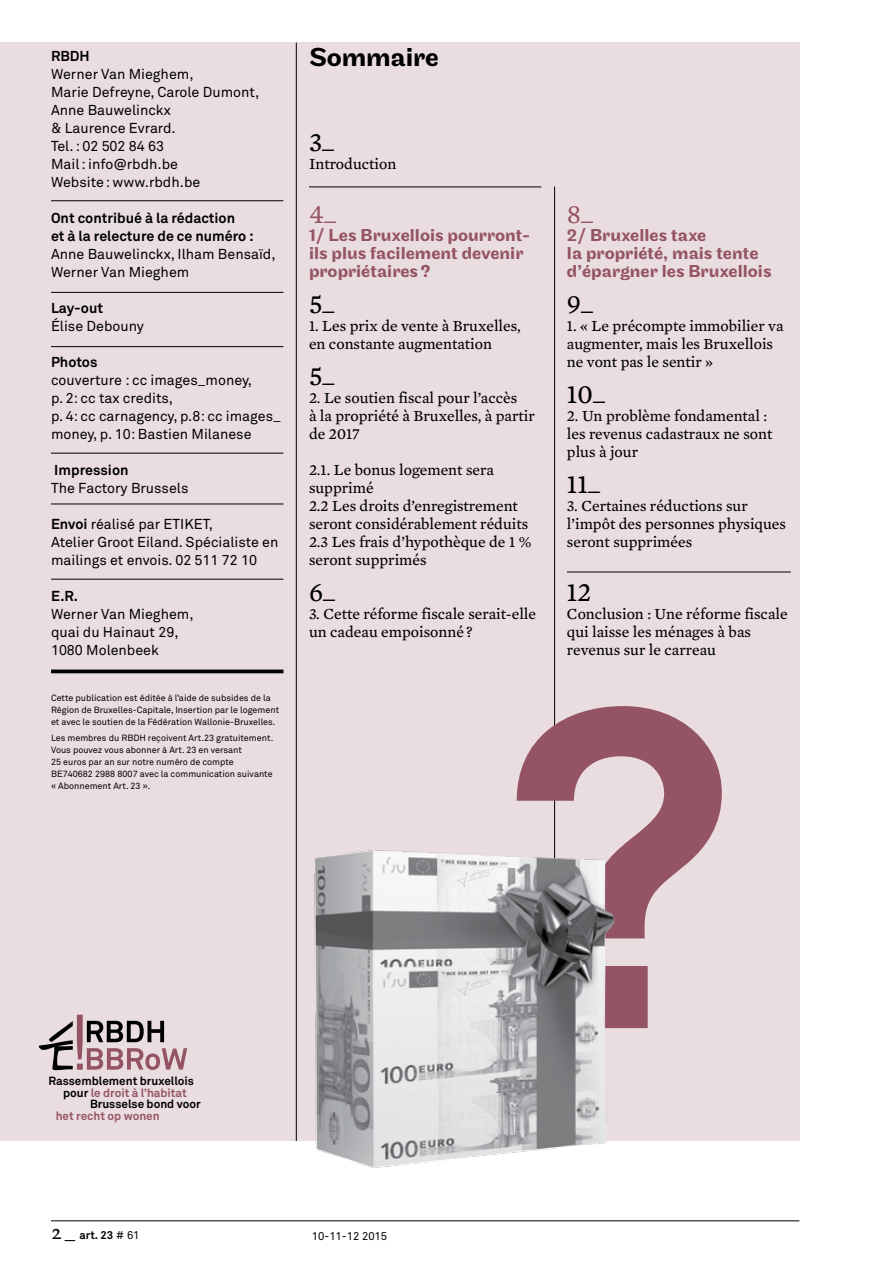
<style>
.page{position:relative;width:893px;height:1263px;background:#fff}
.page>*{position:absolute;margin:0;border:0;box-sizing:border-box;transform-origin:0 0}
.t1{font:700 444.15px "Akkurat";color:#945465}
.t2{font:27px "Mercury Text G3";color:#000}
.t3{font:500 27px "Maple";color:#000}
.t4{font:27px "Mercury Text G3";color:#945465}
.t5{font:500 18px/18px "Maple";color:#945465}
.t6{font:15.75px/18px "Mercury Text G3";color:#000}
.t7{font:14.25px/18px "Akkurat";color:#000}
.t8{font:700 14.25px/18px "Akkurat";color:#000}
.t9{font:700 11.7px "Akkurat";color:#000}
.t10{font:700 11.7px "Akkurat";color:#945465}
.t11{font:11.25px "Akkurat";color:#000}
.t12{font:700 11.25px "Akkurat";color:#000}
.t13{font:9px/12px "Akkurat";color:#000}
.s1{font-weight:700}
.s2{color:#000}
.s3{font-family:"DTL Documenta SP Regular";font-weight:400;font-size:21px}
.s4{font-weight:400}
</style>
<div class="page">
<hr style="left:51px;top:1220px;width:748px;height:1px;background:#000">
<div style="left:0;top:43px;width:799px;height:1098px;background:#eadde0"></div>
<hr style="left:51px;top:346px;width:232px;height:1px;background:#000">
<hr style="left:51px;top:200px;width:232px;height:1px;background:#000">
<hr style="left:51px;top:453px;width:232px;height:1px;background:#000">
<hr style="left:51px;top:504px;width:232px;height:1px;background:#000">
<hr style="left:51px;top:579px;width:232px;height:1px;background:#000">
<hr style="left:51px;top:292px;width:232px;height:1px;background:#000">
<svg style="left:51px;top:669px;width:232px;height:4px"></svg>
<hr style="left:296px;top:43px;width:1px;height:1098px;background:#000">
<hr style="left:554px;top:187px;width:1px;height:954px;background:#000">
<svg style="left:39px;top:1015px;width:148px;height:55px"></svg>
<hr style="left:309px;top:187px;width:232px;height:1px;background:#000">
<hr style="left:567px;top:572px;width:224px;height:1px;background:#000">
<img style="left:314px;top:817px;width:301px;height:351px">
<p class="t8" style="left:51px;top:46px;width:40px">RBDH</p>
<p class="t7" style="left:51px;top:64px;width:210px">Werner Van M ieghem,<br>M arie Defreyne, Carole Dumont,<br>Anne Bauwelinckx<br>&amp; Laurence Evrard.<br>Tel.: 02 502 84 63<br>Mail: info@rbdh.be<br>Website: www.rbdh.be</p>
<p class="t8" style="left:51px;top:208px;width:204px">Ont contribué à la rédaction<br>et à la relecture de ce numéro :</p>
<p class="t7" style="left:51px;top:244px;width:226px">Anne Bauwelinckx, I lham Bensaïd,<br>Werner Van M ieghem</p>
<p class="t8" style="left:51px;top:298px;width:54px">Lay-out</p>
<p class="t7" style="left:51px;top:316px;width:95px">Élise Debouny</p>
<p class="t8" style="left:51px;top:352px;width:48px">Photos</p>
<p class="t7" style="left:51px;top:370px;width:231px">couverture : cc images_money,<br>p. 2: cc tax credits,<br>p. 4: cc carnagency, p.8: cc images_ money, p. 10: Bastien M ilanese</p>
<p class="t8" style="left:54px;top:460px;width:76px">Impression</p>
<p class="t7" style="left:51px;top:478px;width:139px">The Factory Brussels</p>
<p class="t7" style="left:51px;top:514px;width:229px"><span class="s1">Envoi</span> réalisé par ETI KET,<br>Atelier Groot Eiland. Spécialiste en mailings et envois. 02 511 72 10</p>
<p class="t8" style="left:51px;top:586px;width:29px">E.R.</p>
<p class="t7" style="left:51px;top:604px;width:144px">Werner Van M ieghem, quai du Hainaut 29,<br>1080 Molenbeek</p>
<p class="t13" style="left:51px;top:691px;width:230px">Cette publication est éditée à l’aide de subsides de la<br>Région de Bruxelles-Capitale, I nsertion par le logement et avec le soutien de la Fédération Wallonie-Bruxelles.</p>
<p class="t13" style="left:51px;top:732px;width:224px">Les membres du RBDH reçoivent Art.23 gratuitement.<br>Vous pouvez vous abonner à Art. 23 en versant<br>25 euros par an sur notre numéro de compte BE740682 2988 8007 avec la communication suivante « Abonnement Art. 23 ».</p>
<p class="t9" style="left:48px;top:1073px;width:147px">Rassemblement bruxellois</p>
<p class="t10" style="left:63px;top:1085px;width:125px"><span class="s2">pour</span> le droit à l’habitat</p>
<p class="t9" style="left:90px;top:1097px;width:112px">Brusselse bond voor</p>
<p class="t10" style="left:56px;top:1108px;width:106px">het recht op wonen</p>
<h2 class="t3" style="left:309px;top:42px;width:131px">Sommaire</h2>
<h2 class="t2" style="left:309px;top:126px;width:27px">3_</h2>
<p class="t6" style="left:309px;top:154px;width:89px">Introduction</p>
<h2 class="t4" style="left:309px;top:198px;width:29px">4_</h2>
<p class="t5" style="left:309px;top:226px;width:223px">1/ Les Bruxellois pourront&shy;ils plus facilement devenir propriétaires?</p>
<h2 class="t2" style="left:309px;top:288px;width:27px">5_</h2>
<p class="t6" style="left:309px;top:316px;width:213px">1. Les prix de vente à Bruxelles, en constante augmentation</p>
<h2 class="t2" style="left:309px;top:360px;width:27px">5_</h2>
<p class="t6" style="left:309px;top:388px;width:227px">2. Le soutien fiscal pour l’accès<br>à la propriété à Bruxelles, à partir de 2017</p>
<p class="t6" style="left:309px;top:460px;width:224px">2.1. Le bonus logement sera supprimé<br>2.2 Les droits d’enregistrement seront considérablement réduits<br>2.3 Les frais d’hypothèque de 1 % seront supprimés</p>
<h2 class="t2" style="left:309px;top:576px;width:28px">6_</h2>
<p class="t6" style="left:309px;top:604px;width:229px">3. Cette réforme fiscale serait-elle un cadeau empoisonné ?</p>
<h2 class="t4" style="left:567px;top:198px;width:28px">8_</h2>
<p class="t5" style="left:567px;top:226px;width:206px">2/ Bruxelles taxe<br>la propriété, mais tente d’épargner les Bruxellois</p>
<h2 class="t2" style="left:567px;top:288px;width:28px">9_</h2>
<p class="t6" style="left:567px;top:316px;width:218px">1. « Le précompte immobilier va augmenter, mais les Bruxellois ne vont pas le sentir »</p>
<h2 class="t2" style="left:567px;top:378px;width:39px">10_</h2>
<p class="t6" style="left:567px;top:406px;width:207px">2. Un problème fondamental : les revenus cadastraux ne sont plus à jour</p>
<h2 class="t2" style="left:567px;top:468px;width:35px">11_</h2>
<p class="t6" style="left:567px;top:496px;width:221px">3. Certaines réductions sur l’impôt des personnes physiques seront supprimées</p>
<h2 class="t2" style="left:567px;top:576px;width:26px">12</h2>
<p class="t6" style="left:567px;top:604px;width:222px">Conclusion : Une réforme fiscale qui laisse les ménages à bas revenus sur le carreau</p>
<h1 class="t1" style="left:502px;top:593px;width:233px">?</h1>
<p class="t12" style="left:51px;top:1228px;width:90px"><span class="s3">2 _</span> art. 23 <span class="s4"># 61</span></p>
<p class="t11" style="left:312px;top:1229px;width:77px">10-11-12 2015</p>
</div>
